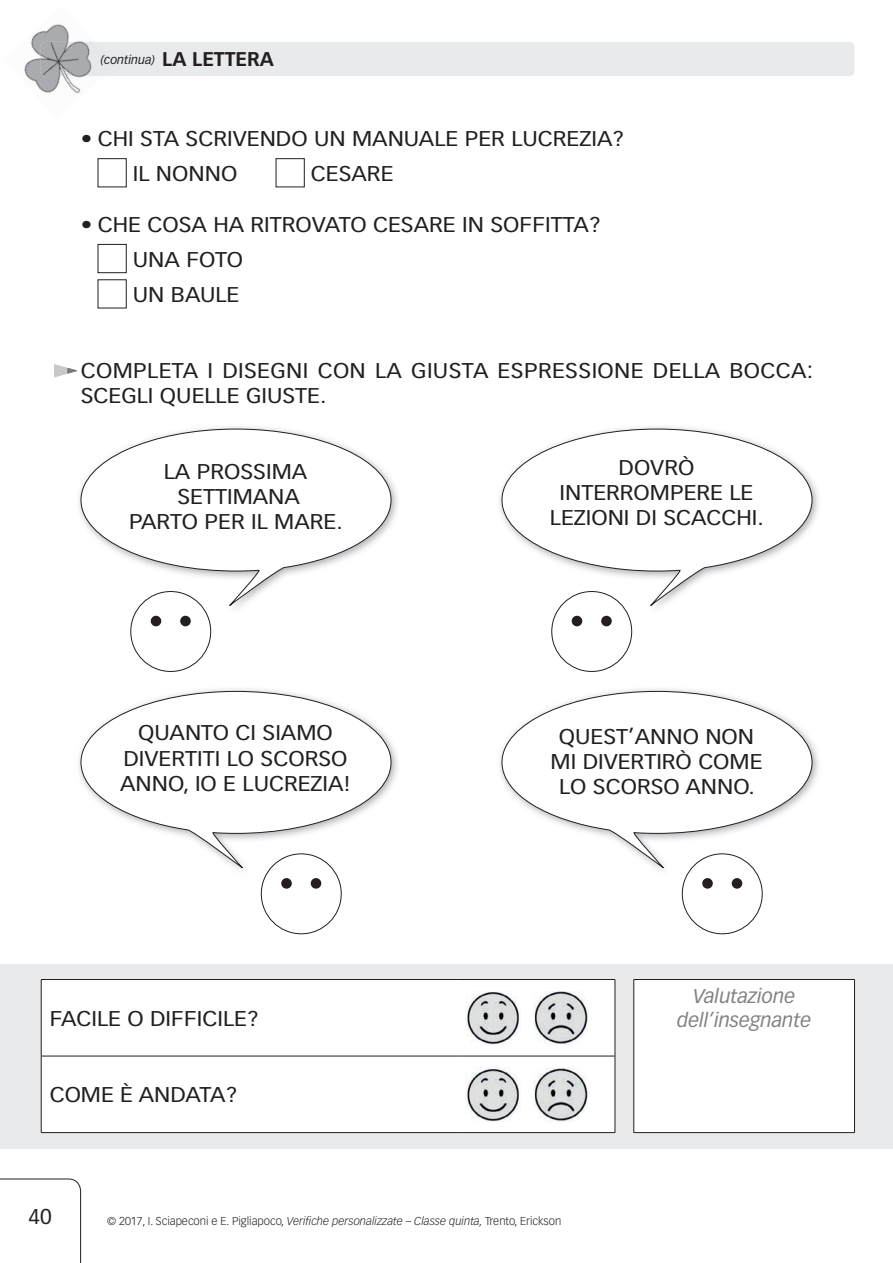
<style>
.page{position:relative;width:893px;height:1263px;background:#fff}
.page>*{position:absolute;margin:0;border:0;box-sizing:border-box;transform-origin:0 0}
.t1{font:21px/25.2px "Vectora LT Std";color:#231f20;text-align:center;scale:1.1 1}
.t2{font:21px "Vectora LT Std";color:#231f20}
.t3{font:italic 19.5px/23.4px "Vectora LT Std";color:#808285;text-align:center}
.t4{font:italic 12px "Vectora LT Std";color:#231f20}
.t5{font:300 11.25px "Vectora LT Std";color:#231f20}
.s1{font-weight:700;font-style:normal;font-size:19.5px}
.s2{font-style:italic}
</style>
<div class="page">
<div style="left:40px;top:42px;width:814px;height:34px;background:#e9eaeb;border-radius:5px"></div>
<img style="left:24px;top:24px;width:61px;height:70px">
<img style="left:40px;top:42px;width:52px;height:34px">
<div style="left:0;top:964px;width:892px;height:185px;background:#e9eaeb"></div>
<div style="left:42px;top:980px;width:573px;height:152px;background:#fff"></div>
<hr style="left:41px;top:979px;width:416px;height:1px;background:#231f20">
<hr style="left:41px;top:980px;width:1px;height:76px;background:#231f20">
<hr style="left:457px;top:979px;width:158px;height:1px;background:#231f20">
<hr style="left:615px;top:980px;width:1px;height:76px;background:#231f20">
<hr style="left:41px;top:1056px;width:416px;height:1px;background:#231f20">
<hr style="left:41px;top:1056px;width:1px;height:76px;background:#231f20">
<hr style="left:457px;top:1056px;width:158px;height:1px;background:#231f20">
<hr style="left:615px;top:1056px;width:1px;height:76px;background:#231f20">
<hr style="left:41px;top:1132px;width:416px;height:1px;background:#231f20">
<hr style="left:457px;top:1132px;width:158px;height:1px;background:#231f20">
<img style="left:466px;top:991px;width:54px;height:53px">
<img style="left:533px;top:991px;width:55px;height:53px">
<img style="left:466px;top:1067px;width:54px;height:54px">
<img style="left:533px;top:1067px;width:55px;height:54px">
<div style="left:634px;top:979px;width:220px;height:153px;background:#fff"></div>
<hr style="left:634px;top:979px;width:221px;height:1px;background:#231f20">
<hr style="left:633px;top:980px;width:1px;height:152px;background:#231f20">
<hr style="left:854px;top:980px;width:1px;height:152px;background:#231f20">
<hr style="left:634px;top:1132px;width:221px;height:1px;background:#231f20">
<img style="left:500px;top:427px;width:319px;height:187px">
<svg style="left:502px;top:429px;width:310px;height:177px"></svg>
<div style="left:552px;top:591px;width:80px;height:80px;background:#fff;border-radius:50%"></div>
<div style="left:551px;top:591px;width:81px;height:81px;border:1px solid #231f20;border-radius:50%"></div>
<div style="left:573px;top:617px;width:8px;height:8px;background:#231f20;border-radius:50%"></div>
<div style="left:572px;top:616px;width:10px;height:10px;border:2px solid #231f20;border-radius:50%"></div>
<div style="left:602px;top:617px;width:9px;height:8px;background:#231f20;border-radius:50%"></div>
<div style="left:601px;top:616px;width:11px;height:10px;border:2px solid #231f20;border-radius:50%"></div>
<div style="left:98px;top:244px;width:28px;height:29px;border:1px solid #231f20"></div>
<svg style="left:54px;top:364px;width:23px;height:13px"></svg>
<img style="left:79px;top:427px;width:319px;height:187px">
<svg style="left:81px;top:429px;width:310px;height:177px"></svg>
<div style="left:131px;top:591px;width:80px;height:80px;background:#fff;border-radius:50%"></div>
<div style="left:130px;top:591px;width:81px;height:81px;border:1px solid #231f20;border-radius:50%"></div>
<div style="left:152px;top:617px;width:8px;height:8px;background:#231f20;border-radius:50%"></div>
<div style="left:151px;top:616px;width:10px;height:10px;border:2px solid #231f20;border-radius:50%"></div>
<div style="left:181px;top:617px;width:9px;height:8px;background:#231f20;border-radius:50%"></div>
<div style="left:180px;top:616px;width:11px;height:10px;border:2px solid #231f20;border-radius:50%"></div>
<img style="left:79px;top:689px;width:319px;height:187px">
<svg style="left:81px;top:691px;width:310px;height:177px"></svg>
<div style="left:261px;top:854px;width:80px;height:80px;background:#fff;border-radius:50%"></div>
<div style="left:261px;top:853px;width:81px;height:81px;border:1px solid #231f20;border-radius:50%"></div>
<div style="left:312px;top:879px;width:8px;height:9px;background:#231f20;border-radius:50%"></div>
<div style="left:311px;top:878px;width:10px;height:11px;border:2px solid #231f20;border-radius:50%"></div>
<div style="left:282px;top:879px;width:9px;height:9px;background:#231f20;border-radius:50%"></div>
<div style="left:281px;top:878px;width:11px;height:11px;border:2px solid #231f20;border-radius:50%"></div>
<img style="left:500px;top:689px;width:319px;height:187px">
<svg style="left:502px;top:691px;width:310px;height:177px"></svg>
<div style="left:682px;top:854px;width:80px;height:80px;background:#fff;border-radius:50%"></div>
<div style="left:682px;top:853px;width:81px;height:81px;border:1px solid #231f20;border-radius:50%"></div>
<div style="left:733px;top:879px;width:8px;height:9px;background:#231f20;border-radius:50%"></div>
<div style="left:732px;top:878px;width:10px;height:11px;border:2px solid #231f20;border-radius:50%"></div>
<div style="left:703px;top:879px;width:9px;height:9px;background:#231f20;border-radius:50%"></div>
<div style="left:702px;top:878px;width:11px;height:11px;border:2px solid #231f20;border-radius:50%"></div>
<svg style="left:0;top:1178px;width:81px;height:85px"></svg>
<p class="t4" style="left:101px;top:53px;width:175px">(continua) <span class="s1">LA LETTERA</span></p>
<p class="t1" style="left:133px;top:121px;width:448px;line-height:35.4px;text-align:left;text-indent:-52px">• CHI STA SCRIVENDO UN MANUALE PER LUCREZIA?<br>IL NONNO</p>
<p class="t1" style="left:311px;top:161px;width:77px">CESARE</p>
<p class="t1" style="left:133px;top:207px;width:427px;line-height:35.4px;text-align:left;text-indent:-52px">• CHE COSA HA RITROVATO CESARE IN SOFFITTA?<br>UNA FOTO<br>UN BAULE</p>
<p class="t1" style="left:81px;top:358px;width:667px;text-align:left">COMPLETA I DISEGNI CON LA GIUSTA ESPRESSIONE DELLA BOCCA:<br>SCEGLI QUELLE GIUSTE.</p>
<p class="t1" style="left:129px;top:459px;width:196px">LA PROSSIMA<br>SETTIMANA<br>PARTO PER IL MARE.</p>
<p class="t1" style="left:550px;top:455px;width:196px">DOVRÒ<br>INTERROMPERE LE<br>LEZIONI DI SCACCHI.</p>
<p class="t1" style="left:120px;top:720px;width:211px">QUANTO CI SIAMO<br>DIVERTITI LO SCORSO<br>ANNO, IO E LUCREZIA!</p>
<p class="t1" style="left:551px;top:724px;width:194px">QUEST’ANNO NON<br>MI DIVERTIRÒ COME<br>LO SCORSO ANNO.</p>
<p class="t1" style="left:50px;top:1006px;width:192px">FACILE O DIFFICILE?</p>
<p class="t1" style="left:50px;top:1082px;width:172px">COME È ANDATA?</p>
<p class="t2" style="left:28px;top:1204px;width:25px">40</p>
<p class="t5" style="left:107px;top:1214px;width:456px">© 2017, I. Sciapeconi e E. Pigliapoco, <span class="s2">Verifiche personalizzate – Classe quinta,</span> Trento, Erickson</p>
<p class="t3" style="left:677px;top:985px;width:136px">Valutazione dell’insegnante</p>
</div>
